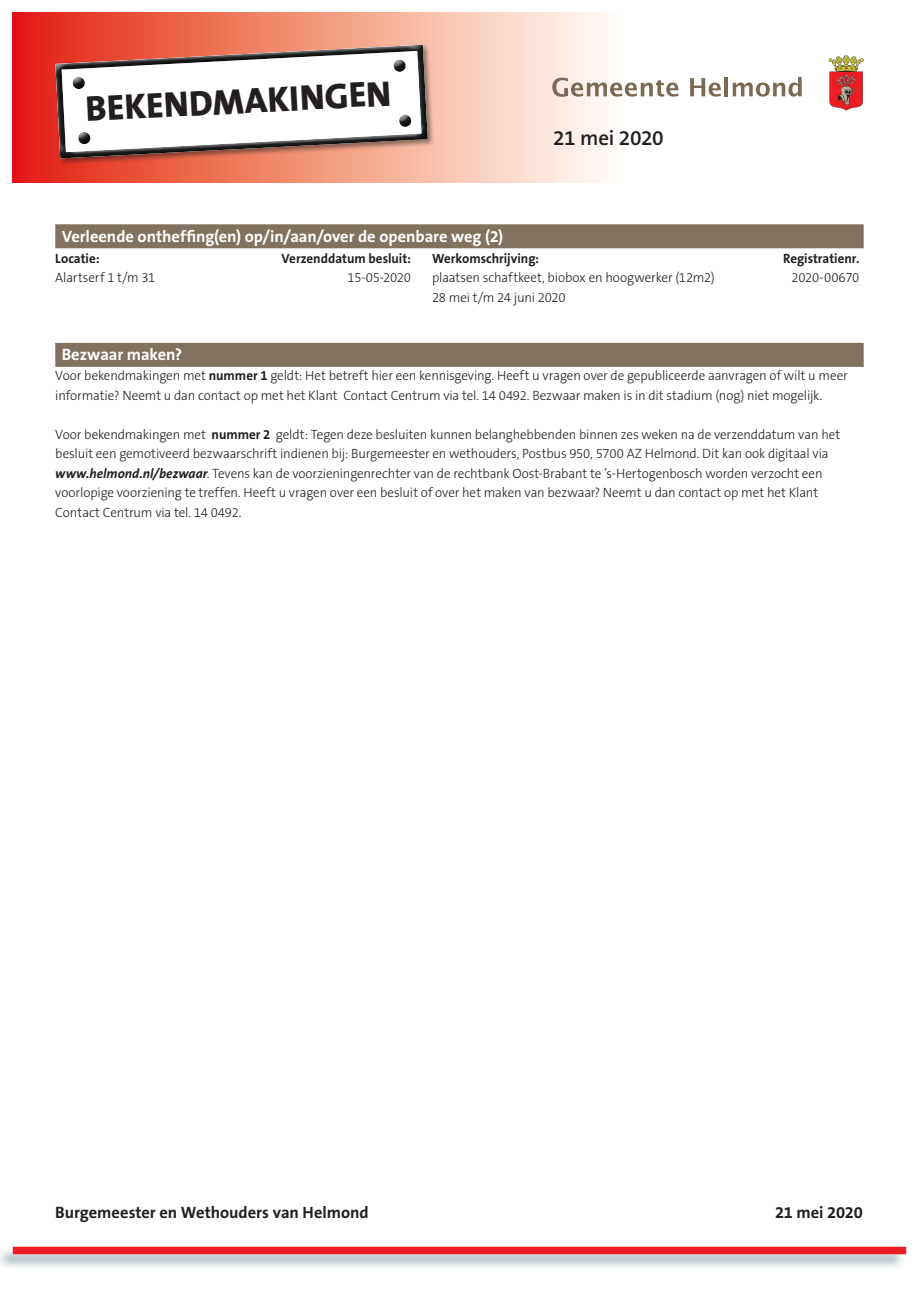
<style>
.page{position:relative;width:919px;height:1289px;background:#fff}
.page>*{position:absolute;margin:0;border:0;box-sizing:border-box;transform-origin:0 0}
.t1{font:800 36px "The Sans B8";color:#231f20}
.t2{font:600 21px "The Sans B6";letter-spacing:-.02em;color:#231f20}
.Titel_in_balk__warm{font:700 16.5px "The Sans B7";color:#fff}
.t3{font:700 16.5px "The Sans B7";color:#231f20}
.Bekendmakingen_platt{font:300 13.5px/19.5px "The Sans B3";letter-spacing:-.01em;color:#231f20}
.Bekendmakingen_platt-2{font:700 13.5px "The Sans B7";color:#231f20}
.s1{font-family:"The Sans B7";font-weight:700}
.s2{font-family:"The Sans B7";font-weight:700;font-style:italic}
</style>
<div class="page">
<div style="left:55px;top:224px;width:808px;height:24px;background:#80725f"></div>
<div style="left:55px;top:343px;width:808px;height:24px;background:#80725f"></div>
<div style="left:0;top:1246px;width:906px;height:24px;background:#3f6778;opacity:.5"></div>
<div style="left:13px;top:1246px;width:893px;height:8px;background:#ee1d23"></div>
<div style="left:13px;top:13px;width:616px;height:170px;background:linear-gradient(to right,#e4230b,#fffff8)"></div>
<svg style="left:552px;top:78px;width:126px;height:19px"></svg>
<svg style="left:690px;top:78px;width:30px;height:19px"></svg>
<hr style="left:724px;top:77px;width:4px;height:19px;background:#7c6954">
<svg style="left:732px;top:77px;width:69px;height:20px"></svg>
<svg style="left:828px;top:55px;width:35px;height:56px"></svg>
<div style="left:54px;top:43px;width:381px;height:123px;background:#1d1e1f;opacity:.5"></div>
<svg style="left:55px;top:44px;width:374px;height:115px"></svg>
<div style="left:73px;top:75px;width:14px;height:11px;background:#fff"></div>
<div style="left:73px;top:77px;width:14px;height:15px;background:#1d1e1f;opacity:.75"></div>
<div style="left:393px;top:58px;width:15px;height:11px;background:#fff;opacity:.75"></div>
<div style="left:393px;top:60px;width:15px;height:14px;background:#1d1e1f;opacity:.75"></div>
<div style="left:78px;top:130px;width:15px;height:11px;background:#fff"></div>
<div style="left:78px;top:132px;width:15px;height:15px;background:#1d1e1f;opacity:.75"></div>
<div style="left:399px;top:113px;width:14px;height:11px;background:#fff"></div>
<div style="left:399px;top:115px;width:14px;height:14px;background:#1d1e1f;opacity:.75"></div>
<h1 class="t1" style="left:85px;top:90px;width:307px;rotate:-3deg">BEKENDMAKINGEN</h1>
<h2 class="t2" style="left:553px;top:126px;width:112px">21 mei 2020</h2>
<h1 class="Titel_in_balk__warm" style="left:62px;top:227px;width:443px">Verleende ontheffing(en) op/in/aan/over de openbare weg (2)</h1>
<p class="Bekendmakingen_platt-2" style="left:55px;top:251px;width:46px">Locatie:</p>
<p class="Bekendmakingen_platt-2" style="left:281px;top:251px;width:131px">Verzenddatum besluit:</p>
<p class="Bekendmakingen_platt-2" style="left:432px;top:251px;width:109px">Werkomschrijving:</p>
<p class="Bekendmakingen_platt-2" style="left:783px;top:251px;width:78px">Registratienr.</p>
<p class="Bekendmakingen_platt" style="left:55px;top:268px;width:102px">Alartserf 1 t/m 31</p>
<p class="Bekendmakingen_platt" style="left:347px;top:268px;width:65px">15-05-2020</p>
<p class="Bekendmakingen_platt" style="left:432px;top:268px;width:284px">plaatsen schaftkeet, biobox en hoogwerker (12m2)</p>
<p class="Bekendmakingen_platt" style="left:791px;top:268px;width:69px">2020-00670</p>
<p class="Bekendmakingen_platt" style="left:432px;top:288px;width:135px">28 mei t/m 24 juni 2020</p>
<h1 class="Titel_in_balk__warm" style="left:62px;top:346px;width:122px">Bezwaar maken?</h1>
<p class="Bekendmakingen_platt" style="left:55px;top:366px;width:794px">Voor bekendmakingen met <span class="s1">nummer 1</span> geldt: Het betreft hier een kennisgeving. Heeft u vragen over de gepubliceerde aanvragen of wilt u meer informatie? Neemt u dan contact op met het Klant Contact Centrum via tel. 14 0492. Bezwaar maken is in dit stadium (nog) niet mogelijk.</p>
<p class="Bekendmakingen_platt" style="left:55px;top:424px;width:786px">Voor bekendmakingen met <span class="s1">nummer 2</span> geldt: Tegen deze besluiten kunnen belanghebbenden binnen zes weken na de verzenddatum van het besluit een gemotiveerd bezwaarschrift indienen bij: Burgemeester en wethouders, Postbus 950, 5700 AZ Helmond. Dit kan ook digitaal via <span class="s2">www.helmond.nl/bezwaar</span>. Tevens kan de voorzieningenrechter van de rechtbank Oost-Brabant te ’s-Hertogenbosch worden verzocht een voorlopige voorziening te treffen. Heeft u vragen over een besluit of over het maken van bezwaar? Neemt u dan contact op met het Klant</p>
<p class="Bekendmakingen_platt" style="left:55px;top:502px;width:188px">Contact Centrum via tel. 14 0492.</p>
<p class="t3" style="left:55px;top:1203px;width:315px">Burgemeester en Wethouders van Helmond</p>
<p class="t3" style="left:775px;top:1203px;width:89px">21 mei 2020</p>
</div>
